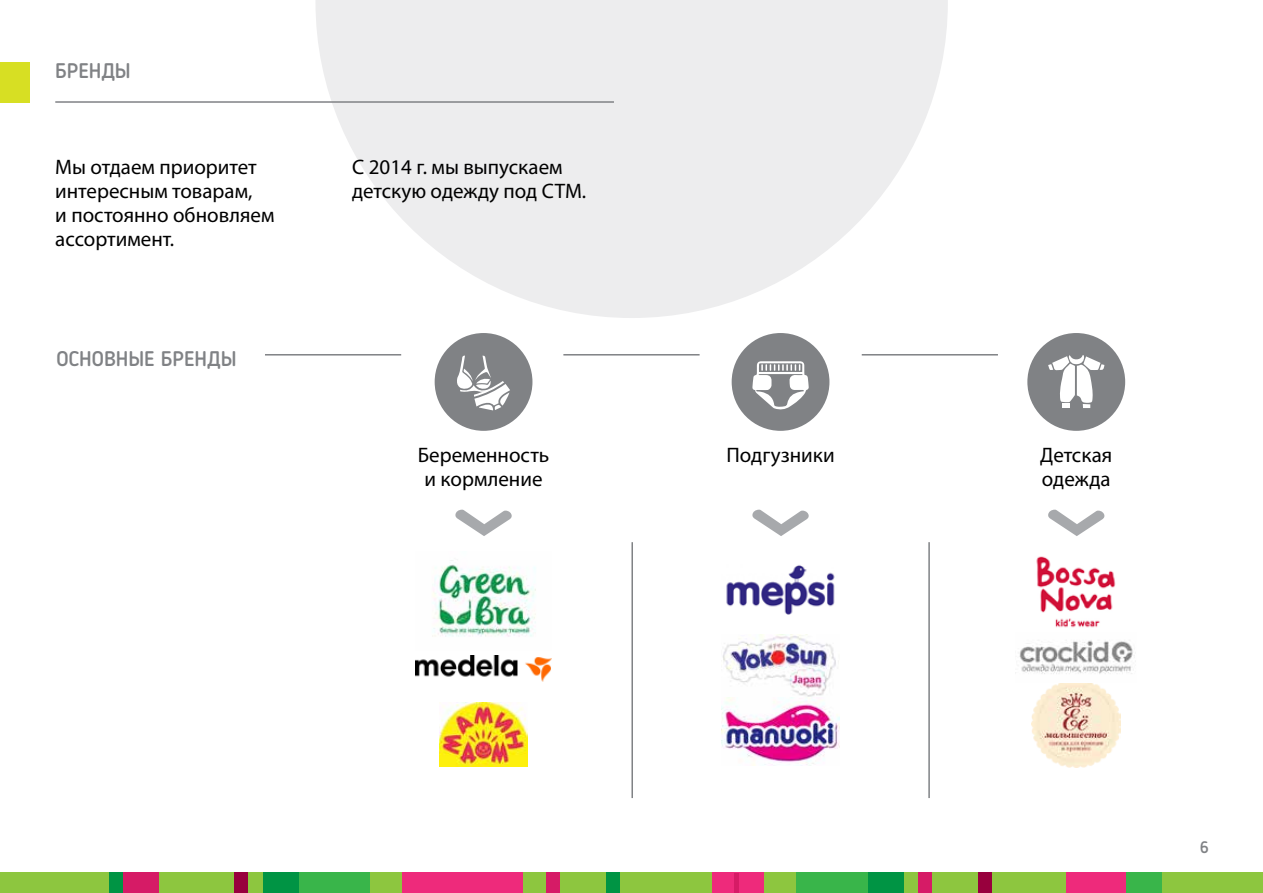
<style>
.page{position:relative;width:1263px;height:893px;background:#fff}
.page>*{position:absolute;margin:0;border:0;box-sizing:border-box;transform-origin:0 0}
.t1{font:21px/24px "Myriad Pro";color:#000}
.t2{font:500 21px "Blogger Sans";color:#808285}
.t3{font:500 16.5px "Blogger Sans";color:#808285}
</style>
<div class="page">
<div style="left:0;top:872px;width:1263px;height:21px;background:#8dc63f"></div>
<div style="left:281px;top:872px;width:89px;height:21px;background:#39b54a"></div>
<div style="left:797px;top:872px;width:89px;height:21px;background:#39b54a"></div>
<div style="left:1066px;top:872px;width:70px;height:21px;background:#ee2a7b"></div>
<div style="left:1126px;top:872px;width:36px;height:21px;background:#39b54a"></div>
<div style="left:263px;top:872px;width:35px;height:21px;background:#009444"></div>
<div style="left:868px;top:872px;width:35px;height:21px;background:#009444"></div>
<div style="left:403px;top:872px;width:120px;height:21px;background:#ee2a7b"></div>
<div style="left:712px;top:872px;width:52px;height:21px;background:#ee2a7b"></div>
<div style="left:546px;top:872px;width:14px;height:21px;background:#d61b66"></div>
<div style="left:606px;top:872px;width:14px;height:21px;background:#009444"></div>
<hr style="left:734px;top:873px;width:4px;height:20px;background:#d61b66">
<div style="left:234px;top:872px;width:14px;height:21px;background:#98003d"></div>
<div style="left:109px;top:872px;width:14px;height:21px;background:#009444"></div>
<div style="left:918px;top:872px;width:14px;height:21px;background:#d61b66"></div>
<div style="left:123px;top:872px;width:36px;height:21px;background:#d61b66"></div>
<div style="left:978px;top:872px;width:14px;height:21px;background:#98003d"></div>
<svg style="left:316px;top:0;width:632px;height:318px;fill:#ededee"></svg>
<hr style="left:55px;top:101px;width:559px;height:2px;background:#808285">
<hr style="left:265px;top:354px;width:136px;height:2px;background:#808285">
<hr style="left:563px;top:354px;width:137px;height:2px;background:#808285">
<hr style="left:862px;top:354px;width:136px;height:2px;background:#808285">
<div style="left:732px;top:333px;width:97px;height:98px;background:#808285;border-radius:50%"></div>
<svg style="left:752px;top:361px;width:57px;height:49px"></svg>
<img style="left:432px;top:560px;width:104px;height:77px">
<img style="left:726px;top:565px;width:109px;height:50px">
<img style="left:1036px;top:556px;width:80px;height:72px">
<img style="left:723px;top:635px;width:116px;height:62px">
<img style="left:1032px;top:683px;width:88px;height:85px">
<img style="left:722px;top:697px;width:117px;height:69px">
<img style="left:1015px;top:640px;width:120px;height:34px">
<img style="left:415px;top:655px;width:137px;height:26px">
<img style="left:439px;top:703px;width:89px;height:63px">
<div style="left:435px;top:333px;width:97px;height:98px;background:#808285;border-radius:50%"></div>
<svg style="left:457px;top:356px;width:53px;height:54px"></svg>
<div style="left:1027px;top:333px;width:98px;height:98px;background:#808285;border-radius:50%"></div>
<svg style="left:1048px;top:355px;width:56px;height:53px"></svg>
<hr style="left:631px;top:542px;width:2px;height:256px;background:#808285">
<hr style="left:928px;top:542px;width:2px;height:256px;background:#808285">
<svg style="left:752px;top:510px;width:57px;height:26px"></svg>
<svg style="left:1048px;top:510px;width:56px;height:26px"></svg>
<svg style="left:455px;top:510px;width:57px;height:26px"></svg>
<div style="left:0;top:63px;width:30px;height:40px;background:#d7df23"></div>
<p class="t2" style="left:55px;top:58px;width:77px">БРЕНДЫ</p>
<p class="t1" style="left:55px;top:155px;width:221px">Мы отдаем приоритет интересным товарам,<br>и постоянно обновляем ассортимент.</p>
<p class="t1" style="left:352px;top:155px;width:236px">С 2014 г. мы выпускаем детскую одежду под СТМ.</p>
<p class="t2" style="left:57px;top:346px;width:181px">ОСНОВНЫЕ БРЕНДЫ</p>
<p class="t1" style="left:418px;top:443px;width:133px;text-align:center">Беременность и кормление</p>
<p class="t1" style="left:1040px;top:443px;width:74px">Детская одежда</p>
<p class="t1" style="left:726px;top:443px;width:110px">Подгузники</p>
<p class="t3" style="left:1200px;top:837px;width:10px">6</p>
</div>
